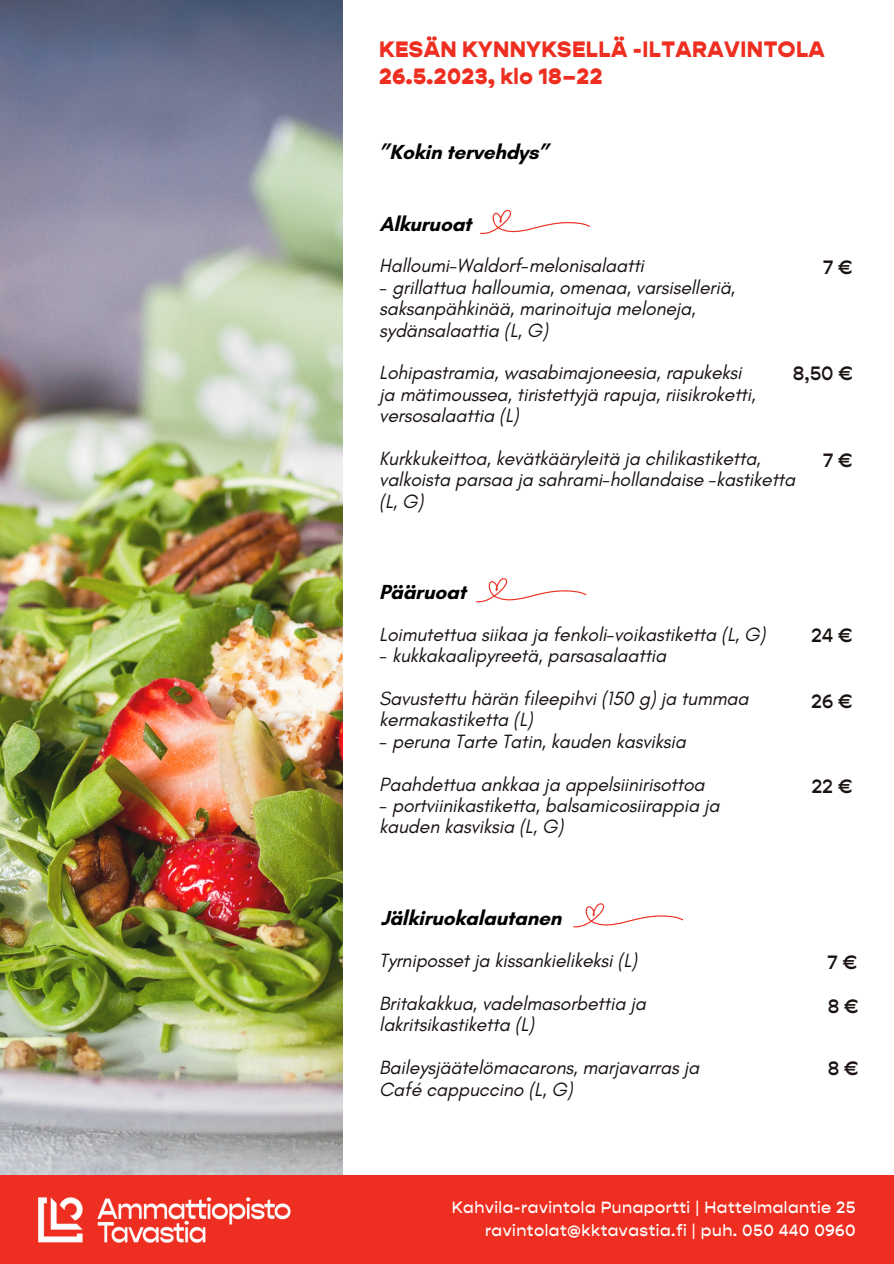
<style>
.page{position:relative;width:894px;height:1264px;background:#fff}
.page>*{position:absolute;margin:0;border:0;box-sizing:border-box;transform-origin:0 0}
.t1{font:900 22.5px/27px "Gopher";letter-spacing:.02em;color:#ed2e20}
.t2{font:700 20.7px "Glacial Indifference";letter-spacing:-.01em;color:#000}
.t3{font:italic 19.5px/21.5px "Glacial Indifference";letter-spacing:-.01em;color:#191211}
.t4{font:500 19.5px "Gopher";color:#191211}
.t5{font:500 16.5px "Gopher";letter-spacing:.03em;color:#fff}
</style>
<div class="page">
<img style="left:0;top:0;width:342px;height:1175px">
<div style="left:0;top:1175px;width:893px;height:88px;background:#ed2e20"></div>
<img style="left:38px;top:1197px;width:253px;height:46px">
<svg style="left:480px;top:209px;width:110px;height:25px"></svg>
<svg style="left:476px;top:578px;width:110px;height:25px"></svg>
<svg style="left:573px;top:903px;width:110px;height:25px"></svg>
<p class="t1" style="left:379px;top:35px;width:447px">KESÄN KYNNYKSELLÄ -ILTARAVINTOLA<br>26.5.2023, klo 18–22</p>
<p class="t2" style="left:379px;top:140px;width:171px">”Kokin tervehdys”</p>
<p class="t2" style="left:379px;top:211px;width:94px">Alkuruoat</p>
<p class="t3" style="left:379px;top:255px;width:266px">Halloumi-Waldorf-melonisalaatti</p>
<p class="t3" style="left:379px;top:276px;width:357px">- grillattua halloumia, omenaa, varsiselleriä, saksanpähkinää, marinoituja meloneja, sydänsalaattia (L, G)</p>
<p class="t3" style="left:379px;top:362px;width:364px">Lohipastramia, wasabimajoneesia, rapukeksi</p>
<p class="t3" style="left:379px;top:383px;width:378px">ja mätimoussea, tiristettyjä rapuja, riisikroketti, versosalaattia (L)</p>
<p class="t3" style="left:379px;top:447px;width:417px">Kurkkukeittoa, kevätkääryleitä ja chilikastiketta, valkoista parsaa ja sahrami-hollandaise -kastiketta (L, G)</p>
<p class="t4" style="left:822px;top:255px;width:31px">7€</p>
<p class="t4" style="left:792px;top:361px;width:61px">8,50 €</p>
<p class="t4" style="left:822px;top:447px;width:31px">7€</p>
<p class="t2" style="left:379px;top:579px;width:88px">Pääruoat</p>
<p class="t3" style="left:379px;top:623px;width:387px">Loimutettua siikaa ja fenkoli-voikastiketta (L, G)</p>
<p class="t3" style="left:379px;top:644px;width:288px">- kukkakaalipyreetä, parsasalaattia</p>
<p class="t3" style="left:379px;top:687px;width:370px">Savustettu härän fileepihvi (150 g) ja tummaa kermakastiketta (L)</p>
<p class="t3" style="left:379px;top:730px;width:308px">- peruna Tarte Tatin, kauden kasviksia</p>
<p class="t3" style="left:379px;top:773px;width:327px">Paahdettua ankkaa ja appelsiinirisottoa</p>
<p class="t3" style="left:379px;top:794px;width:342px">- portviinikastiketta, balsamicosiirappia ja</p>
<p class="t3" style="left:379px;top:815px;width:185px">kauden kasviksia (L, G)</p>
<p class="t2" style="left:380px;top:904px;width:182px">Jälkiruokalautanen</p>
<p class="t3" style="left:379px;top:949px;width:259px">Tyrniposset ja kissankielikeksi (L)</p>
<p class="t3" style="left:379px;top:992px;width:268px">Britakakkua, vadelmasorbettia ja</p>
<p class="t3" style="left:379px;top:1013px;width:156px">lakritsikastiketta (L)</p>
<p class="t3" style="left:379px;top:1056px;width:321px">Baileysjäätelömacarons, marjavarras ja</p>
<p class="t3" style="left:379px;top:1078px;width:195px">Café cappuccino (L, G)</p>
<p class="t4" style="left:810px;top:623px;width:43px">24 €</p>
<p class="t4" style="left:811px;top:689px;width:43px">26 €</p>
<p class="t4" style="left:811px;top:774px;width:43px">22 €</p>
<p class="t4" style="left:827px;top:949px;width:31px">7€</p>
<p class="t4" style="left:827px;top:994px;width:32px">8€</p>
<p class="t4" style="left:827px;top:1056px;width:32px">8€</p>
<p class="t5" style="left:451px;top:1196px;width:405px">Kahvila-ravintola Punaportti | Hattelmalantie 25</p>
<p class="t5" style="left:485px;top:1219px;width:372px">ravintolat@kktavastia.fi | puh. 050 440 0960</p>
</div>
